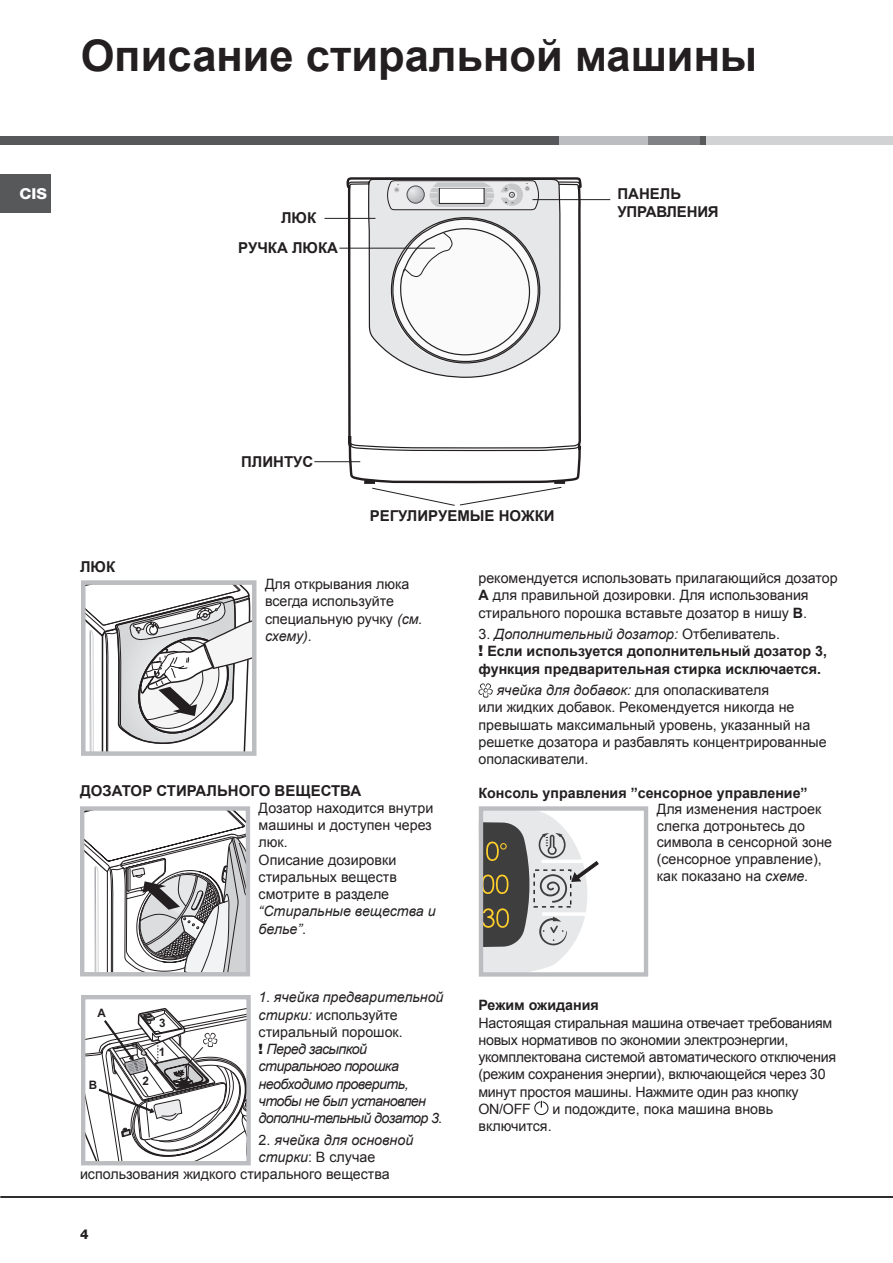
<style>
.page{position:relative;width:893px;height:1263px;background:#fff}
.page>*{position:absolute;margin:0;border:0;box-sizing:border-box;transform-origin:0 0}
.t1{font:700 43.5px "Arial";color:#231f20}
.t2{font:700 15px/18px "Arial";color:#231f20}
.t3{font:800 15px "Helvetica Neue";color:#fff;scale:1.05 1}
.t4{font:14.25px/17.2px "Arial";color:#231f20}
.t5{font:14.25px/17.2px "Arial";letter-spacing:-.02em;color:#231f20}
.t6{font:700 14.25px/17.2px "Arial";color:#231f20}
.t7{font:italic 14.25px/17.2px "Arial";letter-spacing:-.04em;color:#231f20}
.t8{font:italic 14.25px/17.2px "Arial";color:#231f20}
.t9{font:800 13.5px "Helvetica Neue";color:#231f20}
.t10{font:700 11.7px "Arial";color:#231f20}
.s1{font-style:italic}
.s2{font-style:normal}
.s3{font-family:"Helvetica Neue";font-weight:900;font-style:normal}
.s4{font-weight:700}
.s5{font-weight:400}
.s6{font-weight:400;font-style:italic}
.s7{font-family:"Helvetica Neue";font-weight:900;font-size:15px}
</style>
<div class="page">
<div style="left:0;top:136px;width:891px;height:9px;background:#57585a"></div>
<div style="left:559px;top:136px;width:89px;height:9px;background:#bcbdc0"></div>
<div style="left:648px;top:136px;width:51px;height:9px;background:#808285"></div>
<div style="left:0;top:174px;width:51px;height:38px;background:#57585a"></div>
<hr style="left:0;top:1196px;width:893px;height:2px;background:#231f20">
<div style="left:706px;top:136px;width:187px;height:9px;background:#d1d2d4"></div>
<svg style="left:478px;top:683px;width:15px;height:15px"></svg>
<svg style="left:534px;top:1101px;width:14px;height:14px"></svg>
<svg style="left:346px;top:177px;width:236px;height:307px"></svg>
<div style="left:364px;top:480px;width:11px;height:4px;border:2px solid #231f20"></div>
<div style="left:554px;top:480px;width:11px;height:4px;border:2px solid #231f20"></div>
<svg style="left:369px;top:179px;width:191px;height:198px"></svg>
<hr style="left:532px;top:199px;width:78px;height:1px;background:#231f20">
<hr style="left:324px;top:218px;width:51px;height:1px;background:#231f20">
<hr style="left:339px;top:248px;width:96px;height:1px;background:#231f20">
<hr style="left:314px;top:461px;width:46px;height:1px;background:#231f20">
<svg style="left:365px;top:481px;width:199px;height:25px"></svg>
<svg style="left:87px;top:586px;width:163px;height:164px"></svg>
<div style="left:81px;top:580px;width:175px;height:176px;border:5px solid #bcbdc0"></div>
<svg style="left:81px;top:806px;width:169px;height:170px"></svg>
<div style="left:479px;top:806px;width:169px;height:171px;border:4px solid #bcbdc0"></div>
<svg style="left:478px;top:808px;width:120px;height:166px"></svg>
<hr style="left:542px;top:860px;width:41px;height:3px;background:#fff">
<hr style="left:542px;top:912px;width:44px;height:4px;background:#fff">
<div style="left:81px;top:995px;width:170px;height:170px;border:4px solid #bcbdc0"></div>
<svg style="left:82px;top:1007px;width:169px;height:157px"></svg>
<h1 class="t1" style="left:81px;top:27px;width:678px">Описание стиральной машины</h1>
<p class="t3" style="left:19px;top:184px;width:28px">CIS</p>
<p class="t2" style="left:238px;top:204px;width:101px;line-height:29.8px;text-indent:43px">ЛЮК<br>РУЧКА ЛЮКА</p>
<p class="t2" style="left:617px;top:185px;width:103px">ПАНЕЛЬ<br>УПРАВЛЕНИЯ</p>
<p class="t2" style="left:241px;top:453px;width:74px">ПЛИНТУС</p>
<p class="t2" style="left:370px;top:507px;width:186px">РЕГУЛИРУЕМЫЕ НОЖКИ</p>
<p class="t2" style="left:80px;top:558px;width:37px">ЛЮК</p>
<p class="t4" style="left:265px;top:576px;width:159px">Для открывания люка всегда используйте специальную ручку <span class="s1">(см. схему).</span></p>
<p class="t2" style="left:80px;top:782px;width:283px">ДОЗАТОР СТИРАЛЬНОГО ВЕЩЕСТВА</p>
<p class="t4" style="left:259px;top:799px;width:176px">Дозатор находится внутри машины и доступен через люк.<br>Описание дозировки стиральных веществ смотрите в разделе</p>
<p class="t8" style="left:259px;top:903px;width:179px">“Стиральные вещества и белье”<span class="s2">.</span></p>
<p class="t7" style="left:259px;top:989px;width:187px">1. ячейка предварительной стирки: <span class="s2">используйте стиральный порошок.<br></span><span class="s3">!</span> Перед засыпкой стирального порошка необходимо проверить, чтобы не был установлен дополни-тельный дозатор 3.</p>
<p class="t8" style="left:259px;top:1131px;width:156px"><span class="s2">2.</span> ячейка для основной</p>
<p class="t4" style="left:259px;top:1148px;width:118px"><span class="s1">стирки</span>: В случае</p>
<p class="t4" style="left:80px;top:1165px;width:311px">использования жидкого стирального вещества</p>
<p class="t10" style="left:97px;top:1005px;width:10px">A</p>
<p class="t10" style="left:159px;top:1015px;width:8px">3</p>
<p class="t10" style="left:159px;top:1045px;width:8px">1</p>
<p class="t10" style="left:143px;top:1073px;width:8px">2</p>
<p class="t10" style="left:89px;top:1077px;width:10px">B</p>
<p class="t9" style="left:80px;top:1226px;width:10px">4</p>
<p class="t4" style="left:478px;top:569px;width:361px">рекомендуется использовать прилагающийся дозатор<br><span class="s4">А</span> для правильной дозировки. Для использования стирального порошка вставьте дозатор в нишу <span class="s4">В</span>.</p>
<p class="t6" style="left:478px;top:626px;width:350px"><span class="s5">3.</span> <span class="s6">Дополнительный дозатор:</span> <span class="s5">Отбеливатель.<br></span><span class="s7">!</span> Если используется дополнительный дозатор 3, функция предварительная стирка исключается.</p>
<p class="t4" style="left:478px;top:682px;width:350px;text-indent:18px"><span class="s1">ячейка для добавок:</span> для ополаскивателя<br>или жидких добавок. Рекомендуется никогда не превышать максимальный уровень, указанный на решетке дозатора и разбавлять концентрированные ополаскиватели.</p>
<p class="t6" style="left:478px;top:785px;width:331px">Консоль управления ”сенсорное управление”</p>
<p class="t4" style="left:657px;top:801px;width:177px;line-height:16.6px">Для изменения настроек слегка дотроньтесь до символа в сенсорной зоне (сенсорное управление), как показано на <span class="s1">схеме.</span></p>
<p class="t6" style="left:478px;top:997px;width:122px">Режим ожидания</p>
<p class="t5" style="left:478px;top:1014px;width:359px">Настоящая стиральная машина отвечает требованиям новых нормативов по экономии электроэнергии, укомплектована системой автоматического отключения (режим сохранения энергии), включающейся через 30 минут простоя машины. Нажмите один раз кнопку ON/OFF</p>
<p class="t4" style="left:552px;top:1100px;width:222px">и подождите, пока машина вновь</p>
<p class="t4" style="left:478px;top:1117px;width:75px">включится.</p>
</div>
